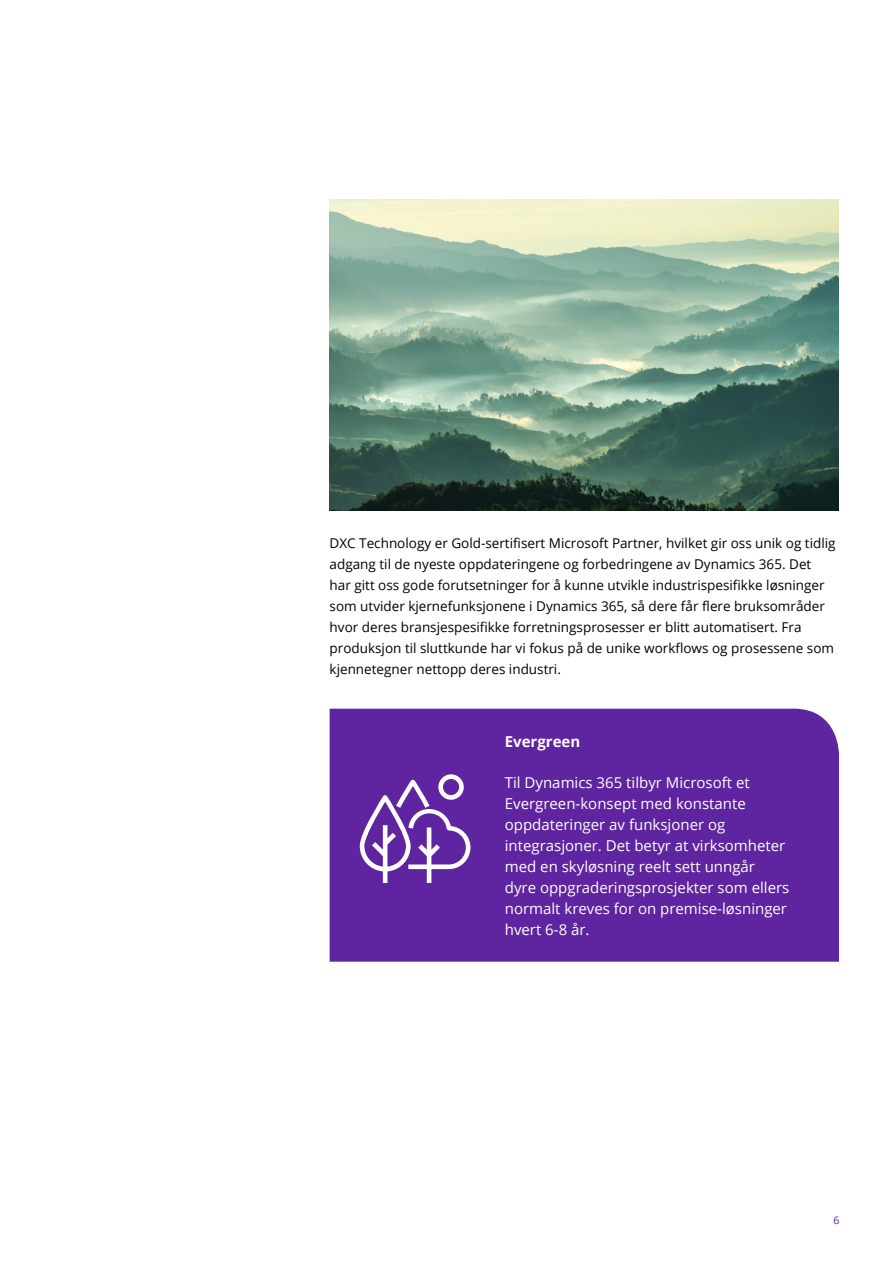
<style>
.page{position:relative;width:893px;height:1263px;background:#fff}
.page>*{position:absolute;margin:0;border:0;box-sizing:border-box;transform-origin:0 0}
.t1{font:15px/21px "Open Sans";color:#fff}
.t2{font:700 15px "Open Sans";color:#fff}
.t3{font:13.5px/21px "Open Sans";color:#000}
.t4{font:10.5px "Open Sans";color:#5f249f}
</style>
<div class="page">
<div style="left:330px;top:709px;width:509px;height:253px;background:#5f249f"></div>
<svg style="left:360px;top:774px;width:110px;height:109px"></svg>
<img style="left:330px;top:199px;width:509px;height:311px">
<p class="t3" style="left:330px;top:532px;width:508px">DXC Technology er Gold-sertifisert Microsoft Partner, hvilket gir oss unik og tidlig adgang til de nyeste oppdateringene og forbedringene av Dynamics 365. Det har gitt oss gode forutsetninger for å kunne utvikle industrispesifikke løsninger som utvider kjernefunksjonene i Dynamics 365, så dere får flere bruksområder hvor deres bransjespesifikke forretningsprosesser er blitt automatisert. Fra produksjon til sluttkunde har vi fokus på de unike workflows og prosessene som kjennetegner nettopp deres industri.</p>
<p class="t2" style="left:505px;top:731px;width:77px">Evergreen</p>
<p class="t1" style="left:505px;top:771px;width:286px">Til Dynamics 365 tilbyr Microsoft et Evergreen-konsept med konstante oppdateringer av funksjoner og integrasjoner. Det betyr at virksomheter med en skyløsning reelt sett unngår dyre oppgraderingsprosjekter som ellers normalt kreves for on premise-løsninger hvert 6-8 år.</p>
<p class="t4" style="left:833px;top:1213px;width:8px">6</p>
</div>
